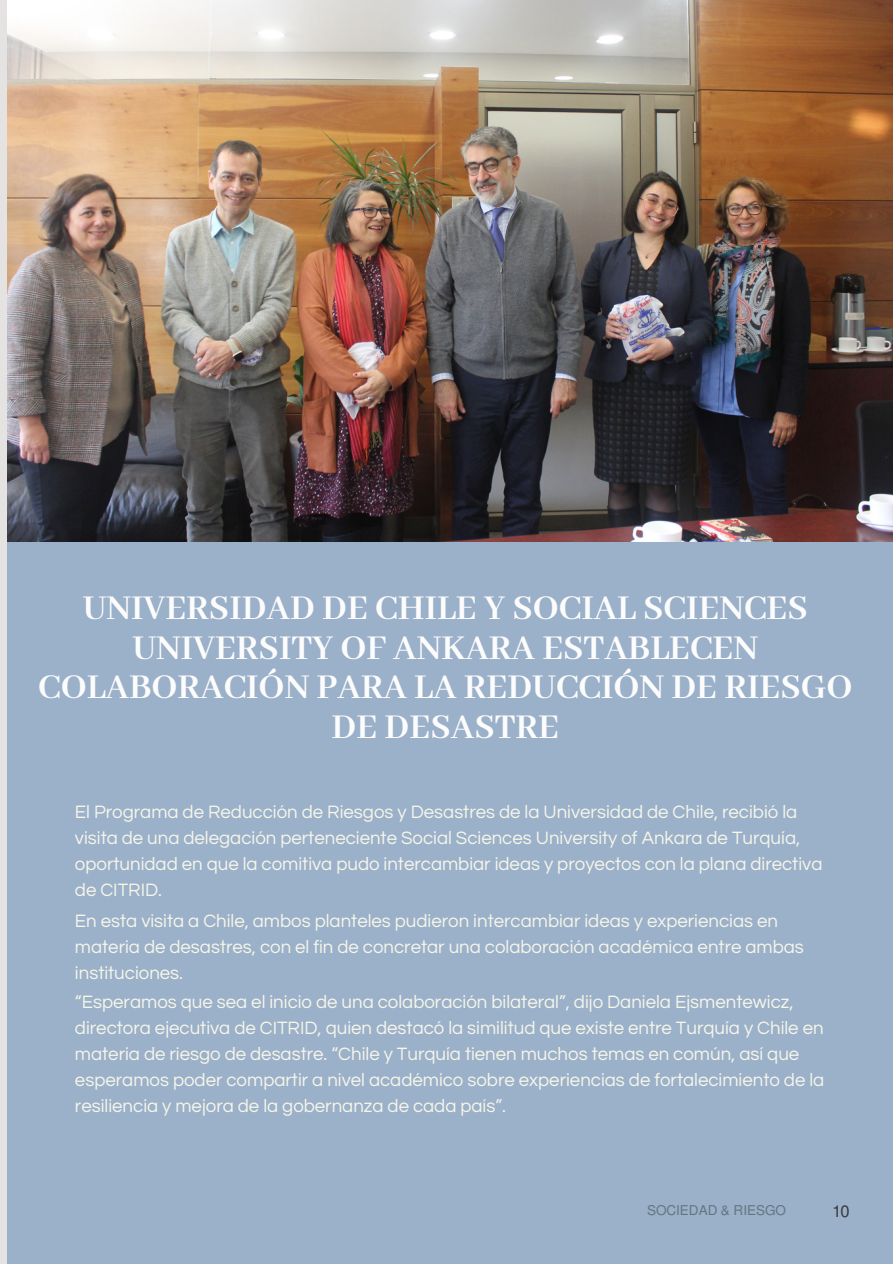
<style>
.page{position:relative;width:893px;height:1264px;background:#fff}
.page>*{position:absolute;margin:0;border:0;box-sizing:border-box;transform-origin:0 0}
.t1{font:700 37.8px/39.3px "Abhaya Libre";color:#fcfcfc;text-align:center}
.t2{font:18.6px/26.1px "Questrial";color:#f6f6e9}
.t3{font:16.5px "Mukti";color:#3b3939}
.t4{font:13.5px "Mukti";color:#637680}
</style>
<div class="page">
<div style="left:7px;top:445px;width:885px;height:818px;background:#9bb0c9"></div>
<img style="left:7px;top:0;width:885px;height:541px">
<p class="t1" style="left:38px;top:590px;width:815px">UNIVERSIDAD DE CHILE Y SOCIAL SCIENCES<br>UNIVERSITY OF ANKARA ESTABLECEN<br>COLABORACIÓN PARA LA REDUCCIÓN DE RIESGO<br>DE DESASTRE</p>
<p class="t2" style="left:75px;top:798px;width:748px">El Programa de Reducción de Riesgos y Desastres de la Universidad de Chile, recibió la visita de una delegación perteneciente Social Sciences University of Ankara de Turquía, oportunidad en que la comitiva pudo intercambiar ideas y proyectos con la plana directiva de CITRID.</p>
<p class="t2" style="left:75px;top:908px;width:730px">En esta visita a Chile, ambos planteles pudieron intercambiar ideas y experiencias en materia de desastres, con el fin de concretar una colaboración académica entre ambas instituciones.</p>
<p class="t2" style="left:75px;top:989px;width:750px">“Esperamos que sea el inicio de una colaboración bilateral”, dijo Daniela Ejsmentewicz, directora ejecutiva de CITRID, quien destacó la similitud que existe entre Turquía y Chile en materia de riesgo de desastre. “Chile y Turquía tienen muchos temas en común, así que esperamos poder compartir a nivel académico sobre experiencias de fortalecimiento de la resiliencia y mejora de la gobernanza de cada país”.</p>
<p class="t4" style="left:647px;top:1200px;width:140px">SOCIEDAD &amp; RIESGO</p>
<p class="t3" style="left:832px;top:1199px;width:18px">10</p>
</div>
